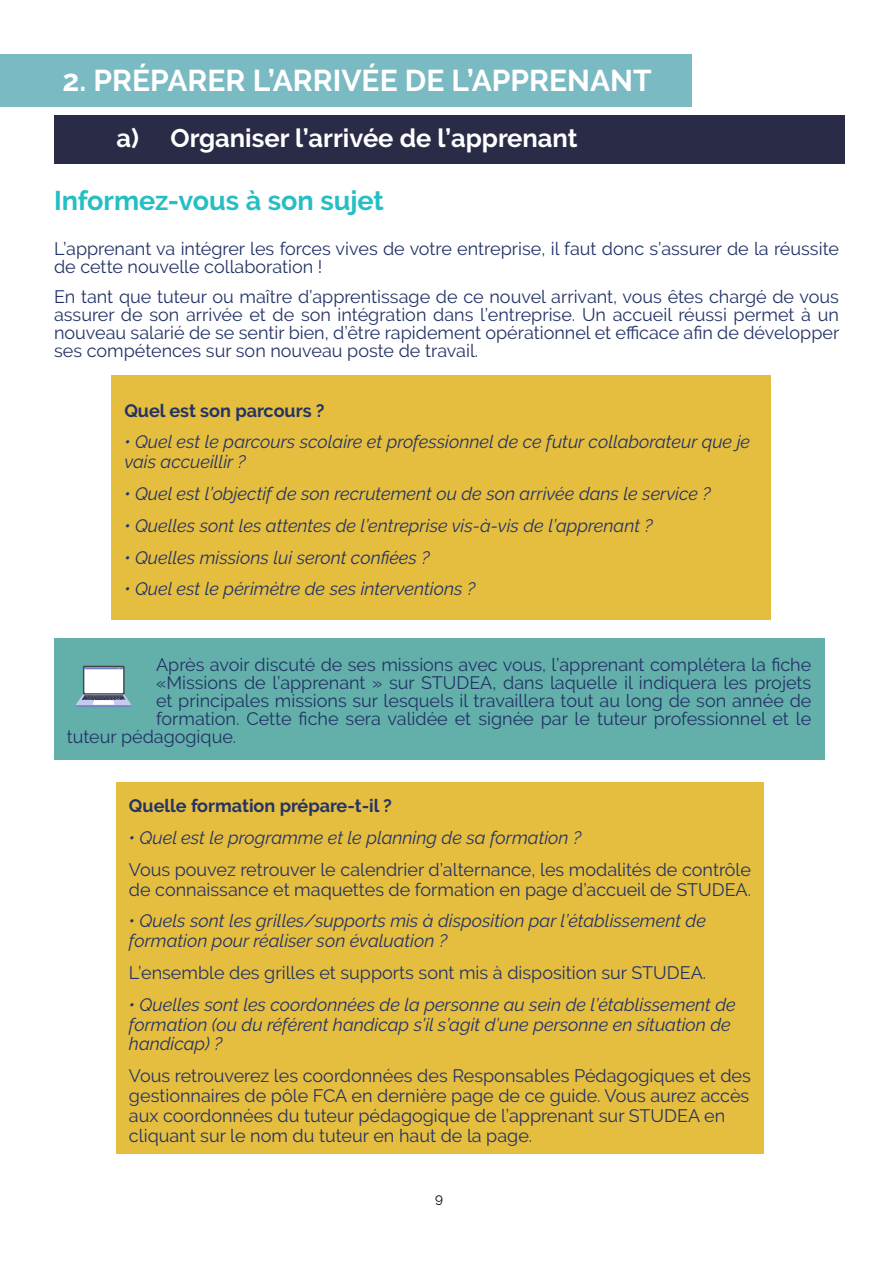
<style>
.page{position:relative;width:893px;height:1263px;background:#fff}
.page>*{position:absolute;margin:0;border:0;box-sizing:border-box;transform-origin:0 0}
.t1{font:700 30px "Raleway";color:#fff}
.t2{font:700 27px "Raleway";color:#25bec3}
.t3{font:700 25.5px "Raleway";color:#fff}
.t4{font:18px/18px "Raleway";color:#233366}
.t5{font:italic 18px/19.8px "Raleway";color:#233366}
.t6{font:700 18px "Raleway";color:#233366}
.t7{font:13.5px "Raleway";color:#000}
</style>
<div class="page">
<div style="left:0;top:54px;width:691px;height:52px;background:#7abac3"></div>
<div style="left:54px;top:115px;width:791px;height:49px;background:#292b47"></div>
<div style="left:112px;top:375px;width:659px;height:245px;background:#e5bd3f"></div>
<div style="left:116px;top:782px;width:648px;height:372px;background:#e5bd3f"></div>
<div style="left:54px;top:638px;width:770px;height:122px;background:#63b0aa"></div>
<div style="left:83px;top:666px;width:42px;height:29px;background:#646065"></div>
<div style="left:84px;top:667px;width:39px;height:26px;background:#fff"></div>
<svg style="left:84px;top:666px;width:39px;height:3px"></svg>
<svg style="left:76px;top:691px;width:55px;height:16px"></svg>
<p class="t1" style="left:63px;top:63px;width:591px">2. PRÉPARER L’ARRIVÉE DE L’APPRENANT</p>
<p class="t3" style="left:117px;top:124px;width:463px">a) Organiser l’arrivée de l’apprenant</p>
<p class="t2" style="left:54px;top:185px;width:331px">Informez-vous à son sujet</p>
<p class="t4" style="left:54px;top:240px;width:786px">L’apprenant va intégrer les forces vives de votre entreprise, il faut donc s’assurer de la réussite de cette nouvelle collaboration !</p>
<p class="t4" style="left:54px;top:288px;width:787px;text-align:justify">En tant que tuteur ou maître d’apprentissage de ce nouvel arrivant, vous êtes chargé de vous assurer de son arrivée et de son intégration dans l’entreprise. Un accueil réussi permet à un nouveau salarié de se sentir bien, d’être rapidement opérationnel et efficace afin de développer ses compétences sur son nouveau poste de travail.</p>
<p class="t6" style="left:124px;top:400px;width:202px">Quel est son parcours ?</p>
<p class="t5" style="left:124px;top:432px;width:627px">• Quel est le parcours scolaire et professionnel de ce futur collaborateur que je vais accueillir ?</p>
<p class="t5" style="left:124px;top:484px;width:588px">• Quel est l’objectif de son recrutement ou de son arrivée dans le service ?</p>
<p class="t5" style="left:124px;top:515px;width:530px">• Quelles sont les attentes de l’entreprise vis-à-vis de l’apprenant ?</p>
<p class="t5" style="left:124px;top:547px;width:307px">• Quelles missions lui seront confiées ?</p>
<p class="t5" style="left:124px;top:579px;width:352px">• Quel est le périmètre de ses interventions ?</p>
<p class="t4" style="left:156px;top:656px;width:657px">Après avoir discuté de ses missions avec vous, l’apprenant complétera la fiche</p>
<p class="t4" style="left:156px;top:674px;width:657px">«Missions de l’apprenant » sur STUDEA, dans laquelle il indiquera les projets</p>
<p class="t4" style="left:156px;top:692px;width:657px">et principales missions sur lesquels il travaillera tout au long de son année de</p>
<p class="t4" style="left:156px;top:710px;width:657px">formation. Cette fiche sera validée et signée par le tuteur professionnel et le</p>
<p class="t4" style="left:67px;top:728px;width:171px">tuteur pédagogique.</p>
<p class="t6" style="left:129px;top:795px;width:265px">Quelle formation prépare-t-il ?</p>
<p class="t5" style="left:129px;top:828px;width:454px">• Quel est le programme et le planning de sa formation ?</p>
<p class="t4" style="left:129px;top:859px;width:624px;line-height:19.8px">Vous pouvez retrouver le calendrier d’alternance, les modalités de contrôle de connaissance et maquettes de formation en page d’accueil de STUDEA.</p>
<p class="t5" style="left:129px;top:911px;width:578px">• Quels sont les grilles/supports mis à disposition par l’établissement de formation pour réaliser son évaluation ?</p>
<p class="t4" style="left:129px;top:963px;width:579px">L’ensemble des grilles et supports sont mis à disposition sur STUDEA.</p>
<p class="t5" style="left:129px;top:994px;width:608px">• Quelles sont les coordonnées de la personne au sein de l’établissement de formation (ou du référent handicap s’il s’agit d’une personne en situation de handicap) ?</p>
<p class="t4" style="left:129px;top:1066px;width:623px;line-height:19.8px">Vous retrouverez les coordonnées des Responsables Pédagogiques et des gestionnaires de pôle FCA en dernière page de ce guide. Vous aurez accès aux coordonnées du tuteur pédagogique de l’apprenant sur STUDEA en cliquant sur le nom du tuteur en haut de la page.</p>
<p class="t7" style="left:435px;top:1191px;width:9px">9</p>
</div>
